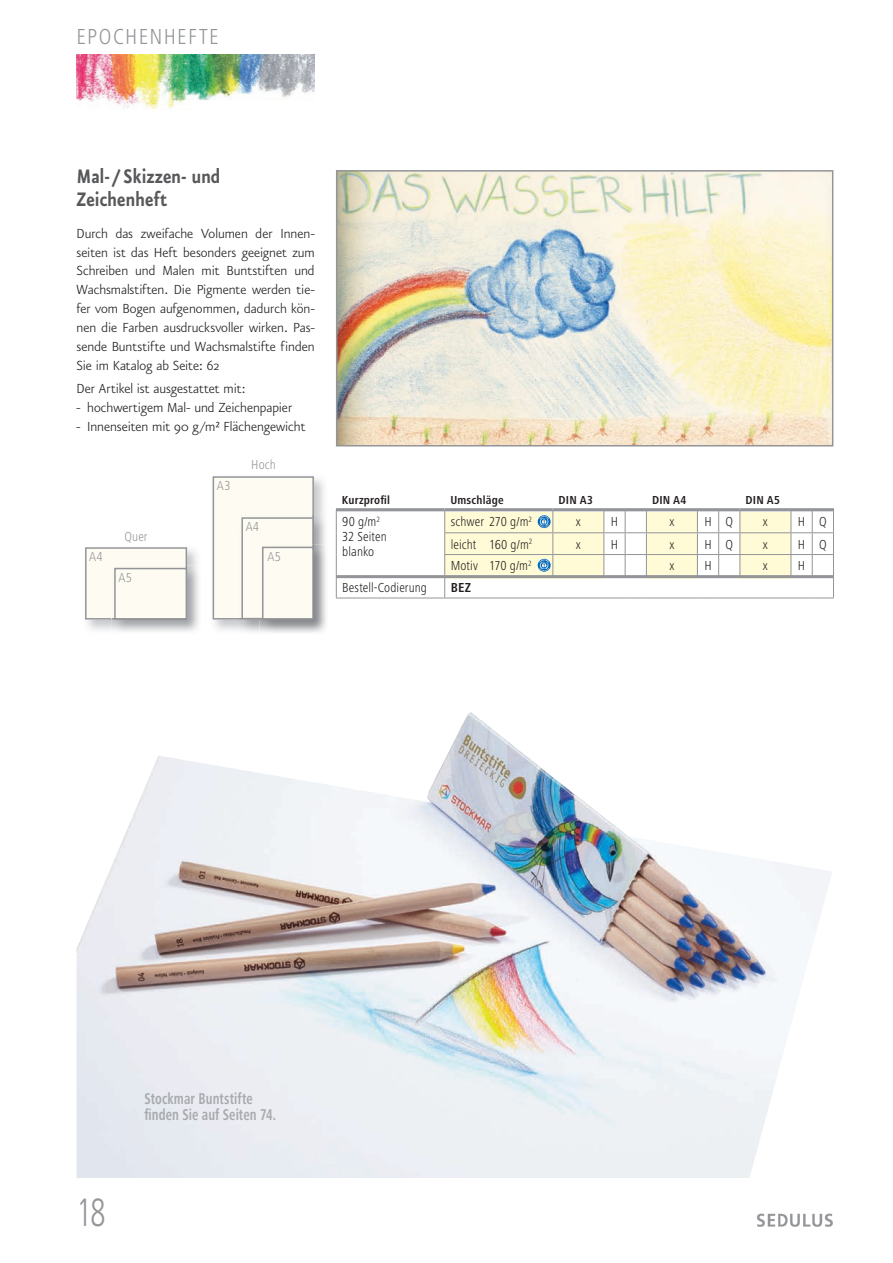
<style>
.page{position:relative;width:893px;height:1263px;background:#fff}
.page>*{position:absolute;margin:0;border:0;box-sizing:border-box;transform-origin:0 0}
.t1{font:300 condensed 41.1px "Frutiger Next LTW1 G";color:#939598;scale:.83 1}
.t2{font:700 23.4px/23.4px "Eureka Sans";letter-spacing:-.01em;color:#57585a;scale:.83 1}
.t3{font:300 condensed 22.5px "Frutiger Next LTW1 G";letter-spacing:.06em;color:#939598}
.t4{font:700 condensed 16.2px/16.2px "Frutiger Next LTW1 G";letter-spacing:.005em;color:#a8a9ad;scale:.83 1}
.t5{font:300 15.75px/18.9px "Eureka Sans";letter-spacing:-.005em;color:#231f20;text-align:justify}
.t6{font:300 condensed 13.5px/15px "Frutiger Next LTW1 G";letter-spacing:.005em;color:#231f20}
.t7{font:300 condensed 13.5px "Frutiger Next LTW1 G";letter-spacing:.005em;color:#939598}
.t8{font:700 condensed 13.5px "Frutiger Next LTW1 G";color:#231f20}
.t9{font:700 condensed 12px "Frutiger Next LTW1 G";letter-spacing:.015em;color:#231f20}
</style>
<div class="page">
<svg style="left:757px;top:1213px;width:76px;height:14px"></svg>
<img style="left:77px;top:54px;width:238px;height:56px">
<div style="left:646px;top:512px;width:51px;height:67px;background:#fffbd6"></div>
<div style="left:553px;top:512px;width:51px;height:67px;background:#fffbd6"></div>
<div style="left:445px;top:512px;width:108px;height:67px;background:#fffbd6"></div>
<div style="left:740px;top:512px;width:51px;height:67px;background:#fffbd6"></div>
<hr style="left:444px;top:532px;width:109px;height:1px;background:#939598">
<hr style="left:553px;top:532px;width:51px;height:1px;background:#939598">
<hr style="left:646px;top:532px;width:51px;height:1px;background:#939598">
<hr style="left:740px;top:532px;width:51px;height:1px;background:#939598">
<hr style="left:444px;top:554px;width:109px;height:1px;background:#939598">
<hr style="left:553px;top:554px;width:51px;height:1px;background:#939598">
<hr style="left:646px;top:554px;width:51px;height:1px;background:#939598">
<hr style="left:740px;top:554px;width:51px;height:1px;background:#939598">
<svg style="left:336px;top:511px;width:1px;height:87px"></svg>
<hr style="left:336px;top:598px;width:109px;height:1px;background:#939598">
<svg style="left:697px;top:511px;width:44px;height:64px"></svg>
<svg style="left:604px;top:511px;width:43px;height:64px"></svg>
<svg style="left:444px;top:511px;width:1px;height:87px"></svg>
<hr style="left:445px;top:598px;width:108px;height:1px;background:#939598">
<hr style="left:553px;top:598px;width:51px;height:1px;background:#939598">
<svg style="left:604px;top:598px;width:42px;height:1px"></svg>
<hr style="left:646px;top:598px;width:51px;height:1px;background:#939598">
<svg style="left:697px;top:598px;width:43px;height:1px"></svg>
<hr style="left:740px;top:598px;width:51px;height:1px;background:#939598">
<svg style="left:791px;top:511px;width:43px;height:88px"></svg>
<img style="left:339px;top:173px;width:491px;height:270px">
<div style="left:336px;top:170px;width:497px;height:276px;border:2px solid #939598"></div>
<hr style="left:336px;top:508px;width:108px;height:3px;background:#939598">
<hr style="left:444px;top:508px;width:108px;height:3px;background:#939598">
<hr style="left:552px;top:508px;width:94px;height:3px;background:#939598">
<hr style="left:646px;top:508px;width:94px;height:3px;background:#939598">
<hr style="left:740px;top:508px;width:94px;height:3px;background:#939598">
<hr style="left:336px;top:575px;width:497px;height:3px;background:#939598">
<svg style="left:85px;top:547px;width:102px;height:72px"></svg>
<img style="left:112px;top:565px;width:89px;height:68px">
<img style="left:112px;top:565px;width:75px;height:54px">
<div style="left:115px;top:568px;width:71px;height:51px;background:#fefbf2"></div>
<div style="left:114px;top:568px;width:73px;height:51px;border:2px solid #939598"></div>
<img style="left:239px;top:515px;width:88px;height:119px">
<svg style="left:213px;top:476px;width:101px;height:143px"></svg>
<img style="left:260px;top:544px;width:68px;height:90px">
<img style="left:260px;top:544px;width:52px;height:74px">
<div style="left:263px;top:547px;width:50px;height:72px;background:#fefbf2"></div>
<div style="left:262px;top:547px;width:52px;height:72px;border:2px solid #939598"></div>
<img style="left:77px;top:712px;width:755px;height:466px">
<svg style="left:538px;top:511px;width:15px;height:65px"></svg>
<h3 class="t3" style="left:77px;top:23px;width:144px">EPOCHENHEFTE</h3>
<h2 class="t2" style="left:77px;top:165px;width:175px">Mal-/ Skizzen- und<br>Zeichenheft</h2>
<p class="t5" style="left:77px;top:224px;width:240px">Durch das zweifache Volumen der Innen&shy;seiten ist das Heft besonders geeignet zum Schreiben und Malen mit Buntstiften und Wachsmalstiften. Die Pigmente werden tie&shy;fer vom Bogen aufgenommen, dadurch kön&shy;nen die Farben ausdrucksvoller wirken. Pas&shy;sende Buntstifte und Wachsmalstifte finden Sie im Katalog ab Seite: 62</p>
<p class="t5" style="left:77px;top:380px;width:171px">Der Artikel ist ausgestattet mit:</p>
<p class="t5" style="left:77px;top:399px;width:217px">- hochwertigem Mal- und Zeichenpapier</p>
<p class="t5" style="left:77px;top:418px;width:231px">- Innenseiten mit 90 g/m² Flächengewicht</p>
<p class="t7" style="left:251px;top:457px;width:26px">Hoch</p>
<p class="t7" style="left:89px;top:549px;width:15px">A4</p>
<p class="t7" style="left:125px;top:529px;width:25px">Quer</p>
<p class="t7" style="left:118px;top:570px;width:15px">A5</p>
<p class="t7" style="left:217px;top:478px;width:15px">A3</p>
<p class="t7" style="left:246px;top:519px;width:15px">A4</p>
<p class="t7" style="left:267px;top:548px;width:15px">A5</p>
<p class="t9" style="left:342px;top:493px;width:50px">Kurzprofil</p>
<p class="t9" style="left:450px;top:493px;width:55px">Umschläge</p>
<p class="t9" style="left:558px;top:493px;width:36px">DIN A3</p>
<p class="t9" style="left:652px;top:493px;width:36px">DIN A4</p>
<p class="t9" style="left:746px;top:493px;width:36px">DIN A5</p>
<p class="t6" style="left:342px;top:514px;width:46px">90 g/m<sup>2<br></sup>32 Seiten blanko</p>
<p class="t6" style="left:451px;top:514px;width:83px">schwer 270 g/m<sup>2</sup></p>
<p class="t6" style="left:576px;top:514px;width:7px">x</p>
<p class="t6" style="left:611px;top:514px;width:9px">H</p>
<p class="t6" style="left:669px;top:514px;width:7px">x</p>
<p class="t6" style="left:704px;top:514px;width:30px">H Q</p>
<p class="t6" style="left:763px;top:514px;width:7px">x</p>
<p class="t6" style="left:798px;top:514px;width:30px">H Q</p>
<p class="t6" style="left:451px;top:536px;width:83px">leicht 160 g/m<sup>2</sup></p>
<p class="t6" style="left:576px;top:536px;width:7px">x</p>
<p class="t6" style="left:611px;top:536px;width:9px">H</p>
<p class="t6" style="left:669px;top:536px;width:7px">x</p>
<p class="t6" style="left:704px;top:536px;width:30px">H Q</p>
<p class="t6" style="left:763px;top:536px;width:7px">x</p>
<p class="t6" style="left:798px;top:536px;width:30px">H Q</p>
<p class="t6" style="left:451px;top:558px;width:83px">Motiv 170 g/m<sup>2</sup></p>
<p class="t6" style="left:669px;top:558px;width:7px">x</p>
<p class="t6" style="left:704px;top:558px;width:9px">H</p>
<p class="t6" style="left:763px;top:558px;width:7px">x</p>
<p class="t6" style="left:798px;top:558px;width:9px">H</p>
<p class="t6" style="left:342px;top:580px;width:86px">Bestell-Codierung</p>
<p class="t8" style="left:451px;top:580px;width:22px">BEZ</p>
<h1 class="t1" style="left:77px;top:1189px;width:37px">18</h1>
<p class="t4" style="left:145px;top:1090px;width:160px">Stockmar Buntstifte finden Sie auf Seiten 74.</p>
</div>
